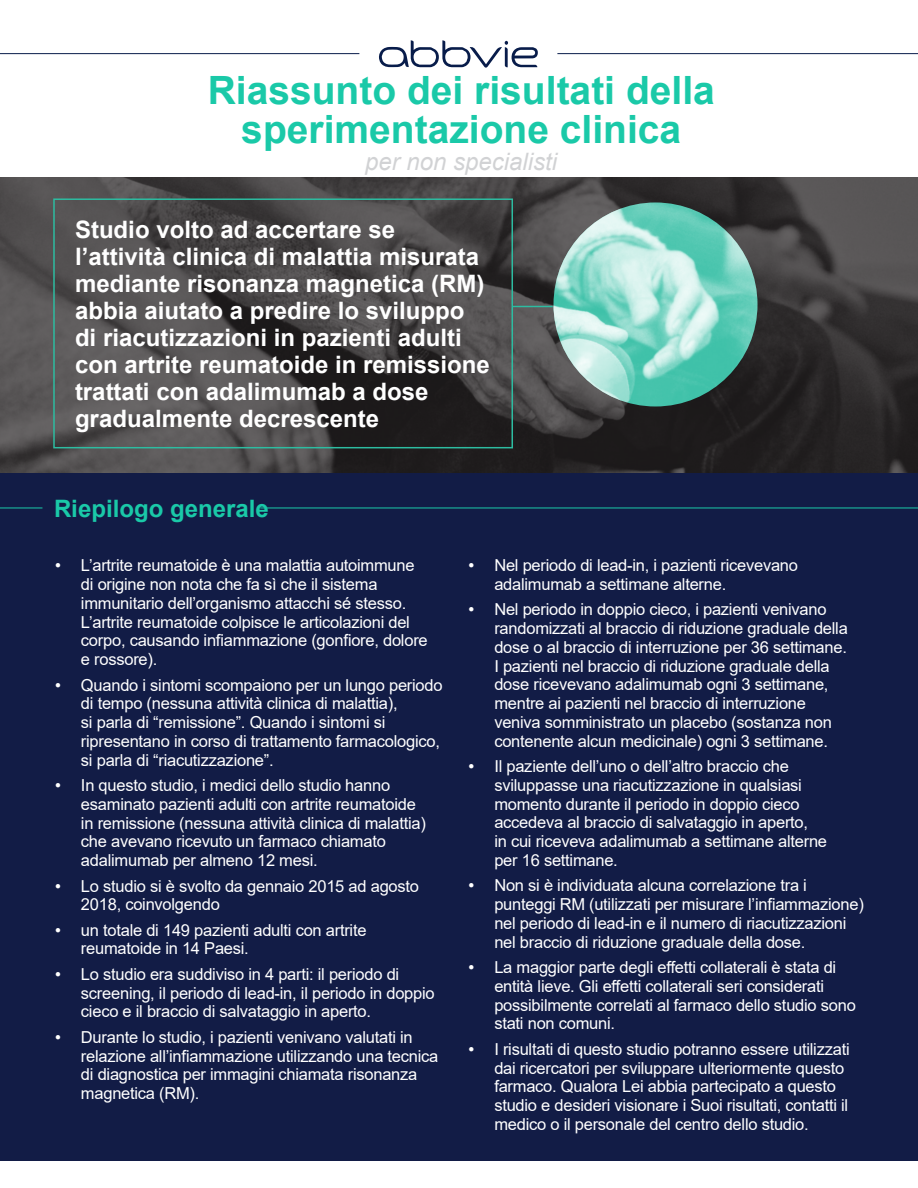
<style>
.page{position:relative;width:918px;height:1188px;background:#fff}
.page>*{position:absolute;margin:0;border:0;box-sizing:border-box;transform-origin:0 0}
.t1{font:700 39px/39px "Arial";color:#1ac9a8;text-align:center}
.t2{font:700 24px/27px "Arial";color:#fff}
.t3{font:italic 24px "Arial";color:#d1d2d4}
.t4{font:700 24px "Arial";color:#1ac9a8}
.t5{font:16.5px/18.8px "Arial";letter-spacing:-.015em;color:#fff}
.s1{font-family:"Gotham"}
</style>
<div class="page">
<svg style="left:0;top:177px;width:918px;height:296px;background:#434041"></svg>
<div style="left:53px;top:198px;width:460px;height:250px;border:2px solid #2dbca1"></div>
<div style="left:0;top:473px;width:918px;height:688px;background:#121c46"></div>
<svg style="left:379px;top:40px;width:159px;height:28px"></svg>
<hr style="left:0;top:53px;width:359px;height:1px;background:#081c4a">
<hr style="left:557px;top:53px;width:361px;height:1px;background:#081c4a">
<hr style="left:0;top:508px;width:42px;height:1px;background:#1ac9a8">
<hr style="left:260px;top:508px;width:658px;height:1px;background:#1ac9a8">
<svg style="left:554px;top:202px;width:204px;height:204px;background:#8fdacc"></svg>
<hr style="left:512px;top:306px;width:41px;height:1px;background:#2dbca1">
<h1 class="t1" style="left:208px;top:71px;width:509px">Riassunto dei risultati della sperimentazione clinica</h1>
<h2 class="t3" style="left:365px;top:146px;width:194px">per non specialisti</h2>
<p class="t2" style="left:75px;top:216px;width:416px">Studio volto ad accertare se l’attività clinica di malattia misurata mediante risonanza magnetica (RM) abbia aiutato a predire lo sviluppo di riacutizzazioni in pazienti adulti con artrite reumatoide in remissione trattati con adalimumab a dose gradualmente decrescente</p>
<h2 class="t4" style="left:54px;top:491px;width:216px">Riepilogo generale</h2>
<p class="t5" style="left:81px;top:556px;width:348px;text-indent:-27px"><span class="s1">•</span> L’artrite reumatoide è una malattia autoimmune di origine non nota che fa sì che il sistema immunitario dell’organismo attacchi sé stesso.<br>L’artrite reumatoide colpisce le articolazioni del corpo, causando infiammazione (gonfiore, dolore e rossore).</p>
<p class="t5" style="left:81px;top:675px;width:363px;text-indent:-27px"><span class="s1">•</span> Quando i sintomi scompaiono per un lungo periodo di tempo (nessuna attività clinica di malattia),<br>si parla di “remissione”. Quando i sintomi si ripresentano in corso di trattamento farmacologico, si parla di “riacutizzazione”.</p>
<p class="t5" style="left:81px;top:776px;width:346px;text-indent:-27px"><span class="s1">•</span> In questo studio, i medici dello studio hanno esaminato pazienti adulti con artrite reumatoide in remissione (nessuna attività clinica di malattia) che avevano ricevuto un farmaco chiamato adalimumab per almeno 12 mesi.</p>
<p class="t5" style="left:81px;top:876px;width:340px;text-indent:-27px"><span class="s1">•</span> Lo studio si è svolto da gennaio 2015 ad agosto<br>2018, coinvolgendo</p>
<p class="t5" style="left:81px;top:920px;width:287px;text-indent:-27px"><span class="s1">•</span> un totale di 149 pazienti adulti con artrite reumatoide in 14 Paesi.</p>
<p class="t5" style="left:81px;top:965px;width:355px;text-indent:-27px"><span class="s1">•</span> Lo studio era suddiviso in 4 parti: il periodo di screening, il periodo di lead-in, il periodo in doppio cieco e il braccio di salvataggio in aperto.</p>
<p class="t5" style="left:81px;top:1028px;width:359px;text-indent:-27px"><span class="s1">•</span> Durante lo studio, i pazienti venivano valutati in relazione all’infiammazione utilizzando una tecnica di diagnostica per immagini chiamata risonanza magnetica (RM).</p>
<p class="t5" style="left:494px;top:556px;width:305px;text-indent:-27px"><span class="s1">•</span> Nel periodo di lead-in, i pazienti ricevevano adalimumab a settimane alterne.</p>
<p class="t5" style="left:494px;top:600px;width:355px;text-indent:-27px"><span class="s1">•</span> Nel periodo in doppio cieco, i pazienti venivano randomizzati al braccio di riduzione graduale della dose o al braccio di interruzione per 36 settimane.<br>I pazienti nel braccio di riduzione graduale della dose ricevevano adalimumab ogni 3 settimane, mentre ai pazienti nel braccio di interruzione veniva somministrato un placebo (sostanza non contenente alcun medicinale) ogni 3 settimane.</p>
<p class="t5" style="left:494px;top:757px;width:334px;text-indent:-27px"><span class="s1">•</span> Il paziente dell’uno o dell’altro braccio che sviluppasse una riacutizzazione in qualsiasi momento durante il periodo in doppio cieco accedeva al braccio di salvataggio in aperto,<br>in cui riceveva adalimumab a settimane alterne per 16 settimane.</p>
<p class="t5" style="left:494px;top:876px;width:371px;text-indent:-27px"><span class="s1">•</span> Non si è individuata alcuna correlazione tra i punteggi RM (utilizzati per misurare l’infiammazione) nel periodo di lead-in e il numero di riacutizzazioni nel braccio di riduzione graduale della dose.</p>
<p class="t5" style="left:494px;top:958px;width:363px;text-indent:-27px"><span class="s1">•</span> La maggior parte degli effetti collaterali è stata di entità lieve. Gli effetti collaterali seri considerati possibilmente correlati al farmaco dello studio sono stati non comuni.</p>
<p class="t5" style="left:494px;top:1040px;width:357px;text-indent:-27px"><span class="s1">•</span> I risultati di questo studio potranno essere utilizzati dai ricercatori per sviluppare ulteriormente questo farmaco. Qualora Lei abbia partecipato a questo studio e desideri visionare i Suoi risultati, contatti il medico o il personale del centro dello studio.</p>
</div>
